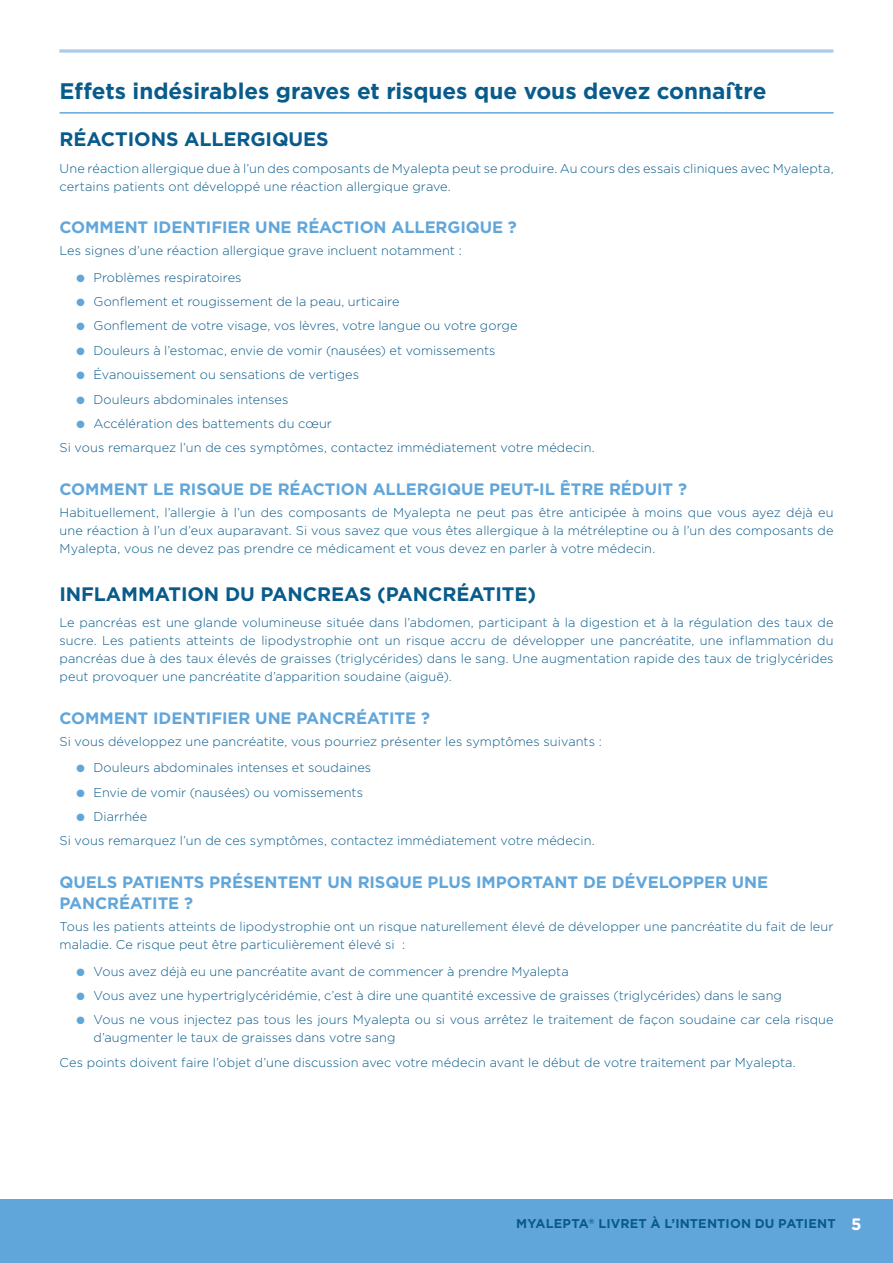
<style>
.page{position:relative;width:893px;height:1263px;background:#fff}
.page>*{position:absolute;margin:0;border:0;box-sizing:border-box;transform-origin:0 0}
.Heading{font:700 22.5px "Gotham";letter-spacing:-.005em;color:#085b8b}
.Subhead{font:700 19.5px "Gotham";letter-spacing:-.005em;color:#085b8b}
._2nd_subhead{font:700 16.5px/21px "Gotham";letter-spacing:-.005em;color:#61a6da}
.t1{font:300 12.75px/18px "Gotham";letter-spacing:.005em;color:#085b8b}
.t2{font:700 12.75px "Gotham";letter-spacing:.01em;color:#085b8b}
.s1{color:#61a6da}
.s2{font-size:16.5px;color:#fff}
</style>
<div class="page">
<div style="left:0;top:1199px;width:893px;height:64px;background:#61a6da"></div>
<svg style="left:59px;top:49px;width:774px;height:4px;background:#bbd4ed"></svg>
<hr style="left:60px;top:112px;width:774px;height:2px;background:#61a6da">
<p class="Heading" style="left:60px;top:78px;width:709px">Effets indésirables graves et risques que vous devez connaître</p>
<p class="Subhead" style="left:60px;top:128px;width:271px">RÉACTIONS ALLERGIQUES</p>
<p class="t1" style="left:60px;top:159px;width:776px">Une réaction allergique due à l’un des composants de Myalepta peut se produire. Au cours des essais cliniques avec Myalepta, certains patients ont développé une réaction allergique grave.</p>
<p class="_2nd_subhead" style="left:60px;top:216px;width:459px">COMMENT IDENTIFIER UNE RÉACTION ALLERGIQUE ?</p>
<p class="t1" style="left:60px;top:241px;width:404px">Les signes d’une réaction allergique grave incluent notamment :</p>
<p class="t1" style="left:77px;top:268px;width:166px"><span class="s1">●</span> Problèmes respiratoires</p>
<p class="t1" style="left:77px;top:292px;width:325px"><span class="s1">●</span> Gonflement et rougissement de la peau, urticaire</p>
<p class="t1" style="left:77px;top:317px;width:443px"><span class="s1">●</span> Gonflement de votre visage, vos lèvres, votre langue ou votre gorge</p>
<p class="t1" style="left:77px;top:341px;width:421px"><span class="s1">●</span> Douleurs à l’estomac, envie de vomir (nausées) et vomissements</p>
<p class="t1" style="left:77px;top:365px;width:284px"><span class="s1">●</span> Évanouissement ou sensations de vertiges</p>
<p class="t1" style="left:77px;top:390px;width:213px"><span class="s1">●</span> Douleurs abdominales intenses</p>
<p class="t1" style="left:77px;top:414px;width:257px"><span class="s1">●</span> Accélération des battements du cœur</p>
<p class="t1" style="left:60px;top:439px;width:537px">Si vous remarquez l’un de ces symptômes, contactez immédiatement votre médecin.</p>
<p class="_2nd_subhead" style="left:60px;top:478px;width:629px">COMMENT LE RISQUE DE RÉACTION ALLERGIQUE PEUT-IL ÊTRE RÉDUIT ?</p>
<p class="t1" style="left:60px;top:503px;width:776px;text-align:justify">Habituellement, l’allergie à l’un des composants de Myalepta ne peut pas être anticipée à moins que vous ayez déjà eu une réaction à l’un d’eux auparavant. Si vous savez que vous êtes allergique à la métréleptine ou à l’un des composants de Myalepta, vous ne devez pas prendre ce médicament et vous devez en parler à votre médecin.</p>
<p class="Subhead" style="left:60px;top:583px;width:478px">INFLAMMATION DU PANCREAS (PANCRÉATITE)</p>
<p class="t1" style="left:60px;top:614px;width:776px;text-align:justify">Le pancréas est une glande volumineuse située dans l’abdomen, participant à la digestion et à la régulation des taux de sucre. Les patients atteints de lipodystrophie ont un risque accru de développer une pancréatite, une inflammation du pancréas due à des taux élevés de graisses (triglycérides) dans le sang. Une augmentation rapide des taux de triglycérides peut provoquer une pancréatite d’apparition soudaine (aiguë).</p>
<p class="_2nd_subhead" style="left:60px;top:707px;width:372px">COMMENT IDENTIFIER UNE PANCRÉATITE ?</p>
<p class="t1" style="left:60px;top:732px;width:544px">Si vous développez une pancréatite, vous pourriez présenter les symptômes suivants :</p>
<p class="t1" style="left:77px;top:759px;width:296px"><span class="s1">●</span> Douleurs abdominales intenses et soudaines</p>
<p class="t1" style="left:77px;top:783px;width:288px"><span class="s1">●</span> Envie de vomir (nausées) ou vomissements</p>
<p class="t1" style="left:77px;top:807px;width:72px"><span class="s1">●</span> Diarrhée</p>
<p class="t1" style="left:60px;top:832px;width:537px">Si vous remarquez l’un de ces symptômes, contactez immédiatement votre médecin.</p>
<p class="_2nd_subhead" style="left:60px;top:871px;width:710px">QUELS PATIENTS PRÉSENTENT UN RISQUE PLUS IMPORTANT DE DÉVELOPPER UNE<br>PANCRÉATITE ?</p>
<p class="t1" style="left:60px;top:917px;width:776px">Tous les patients atteints de lipodystrophie ont un risque naturellement élevé de développer une pancréatite du fait de leur maladie. Ce risque peut être particulièrement élevé si :</p>
<p class="t1" style="left:77px;top:962px;width:494px"><span class="s1">●</span> Vous avez déjà eu une pancréatite avant de commencer à prendre Myalepta</p>
<p class="t1" style="left:77px;top:986px;width:707px"><span class="s1">●</span> Vous avez une hypertriglycéridémie, c’est à dire une quantité excessive de graisses (triglycérides) dans le sang</p>
<p class="t1" style="left:94px;top:1010px;width:742px;text-indent:-17px"><span class="s1">●</span> Vous ne vous injectez pas tous les jours Myalepta ou si vous arrêtez le traitement de façon soudaine car cela risque d’augmenter le taux de graisses dans votre sang</p>
<p class="t1" style="left:60px;top:1053px;width:738px">Ces points doivent faire l’objet d’une discussion avec votre médecin avant le début de votre traitement par Myalepta.</p>
<p class="t2" style="left:516px;top:1216px;width:347px">MYALEPTA<sup>®</sup> LIVRET À L’INTENTION DU PATIENT <span class="s2">5</span></p>
</div>
